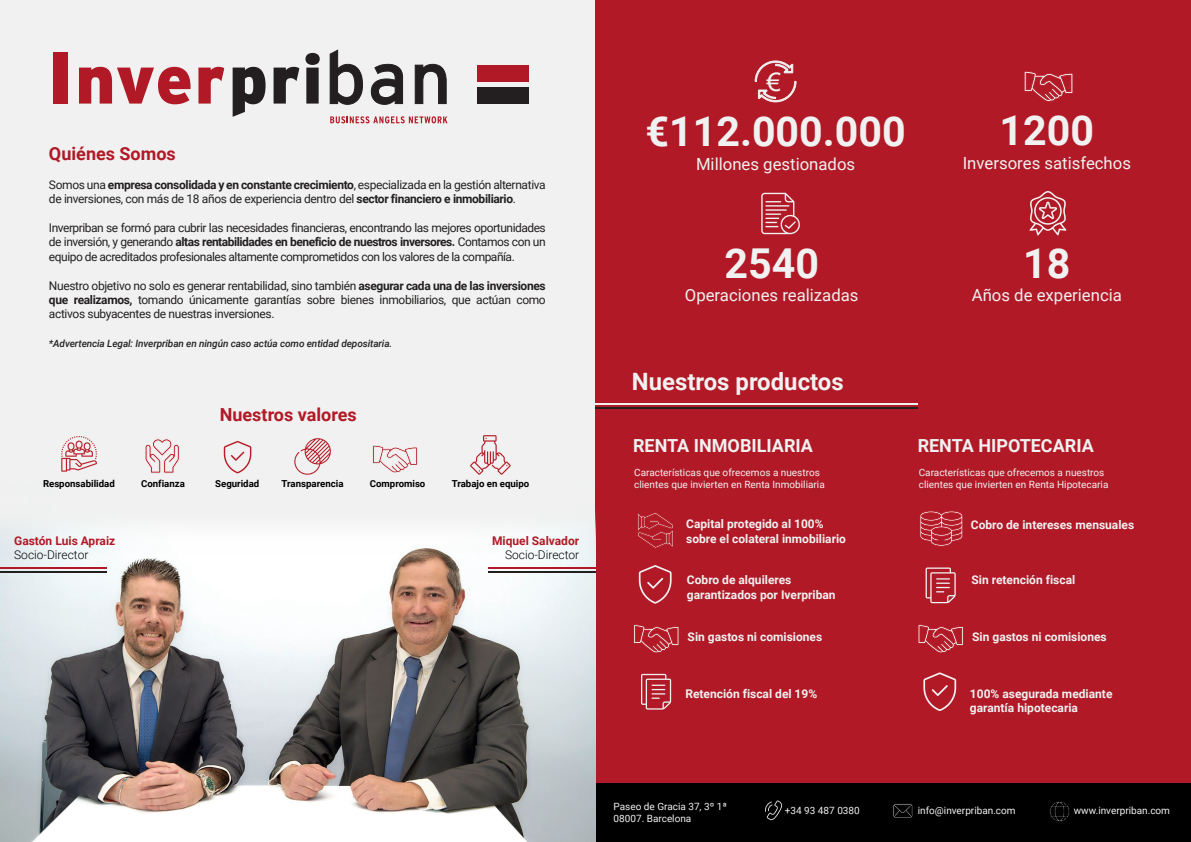
<style>
.page{position:relative;width:1191px;height:842px;background:#f0f1f0}
.page>*{position:absolute;margin:0;border:0;box-sizing:border-box;transform-origin:0 0}
.t1{font:700 41.2px "Roboto";color:#f0f1f0}
.t2{font:25.4px "Arial";color:#b71e29}
.t3{font:700 23.9px "Roboto";color:#f0f1f0}
.t4{font:700 18px "Roboto";color:#f0f1f0}
.t5{font:700 18px "Roboto";color:#b11927}
.t6{font:16.7px "Roboto";color:#f0f1f0}
.t7{font:12px/14.4px "Roboto";letter-spacing:-.03em;color:#231f20;text-align:justify}
.t8{font:700 12px/14.4px "Roboto";color:#f0f1f0}
.t9{font:700 12px "Roboto";color:#b11927}
.t10{font:300 12px "Roboto";color:#000001}
.t11{font:10px/12px "Roboto";color:#f0f1f0}
.t12{font:italic 500 10px "Roboto";letter-spacing:-.01em;color:#231f20}
.t13{font:700 9.6px "Roboto";color:#000001}
.s1{font-weight:700}
</style>
<div class="page">
<div style="left:53px;top:52px;width:15px;height:52px;background:#b11927"></div>
<svg style="left:79px;top:67px;width:111px;height:37px"></svg>
<svg style="left:198px;top:67px;width:26px;height:37px"></svg>
<svg style="left:233px;top:67px;width:32px;height:50px"></svg>
<svg style="left:273px;top:67px;width:26px;height:37px"></svg>
<svg style="left:305px;top:53px;width:15px;height:51px"></svg>
<svg style="left:329px;top:49px;width:34px;height:56px"></svg>
<svg style="left:370px;top:63px;width:33px;height:42px"></svg>
<svg style="left:414px;top:63px;width:33px;height:42px"></svg>
<div style="left:477px;top:65px;width:51px;height:16px;background:#b11927"></div>
<div style="left:477px;top:87px;width:51px;height:17px;background:#231f20"></div>
<svg style="left:330px;top:116px;width:117px;height:7px"></svg>
<div style="left:595px;top:0;width:596px;height:842px;background:#b11927"></div>
<svg style="left:920px;top:511px;width:43px;height:36px"></svg>
<svg style="left:637px;top:512px;width:36px;height:36px"></svg>
<svg style="left:634px;top:624px;width:45px;height:29px"></svg>
<svg style="left:641px;top:674px;width:30px;height:36px"></svg>
<svg style="left:639px;top:565px;width:32px;height:39px"></svg>
<svg style="left:918px;top:624px;width:45px;height:29px"></svg>
<svg style="left:925px;top:567px;width:30px;height:36px"></svg>
<svg style="left:923px;top:672px;width:33px;height:39px"></svg>
<hr style="left:595px;top:404px;width:322px;height:1px;background:#f0f1f0">
<hr style="left:595px;top:408px;width:322px;height:1px;background:#231f20">
<div style="left:595px;top:783px;width:595px;height:59px;background:#000001"></div>
<svg style="left:765px;top:800px;width:17px;height:20px"></svg>
<svg style="left:893px;top:803px;width:20px;height:15px"></svg>
<svg style="left:1049px;top:801px;width:21px;height:21px"></svg>
<svg style="left:61px;top:436px;width:36px;height:36px"></svg>
<svg style="left:145px;top:439px;width:35px;height:35px"></svg>
<svg style="left:224px;top:441px;width:27px;height:32px"></svg>
<svg style="left:294px;top:438px;width:37px;height:37px"></svg>
<svg style="left:372px;top:445px;width:46px;height:28px"></svg>
<svg style="left:470px;top:435px;width:41px;height:40px"></svg>
<svg style="left:754px;top:60px;width:42px;height:42px"></svg>
<svg style="left:1024px;top:71px;width:49px;height:31px"></svg>
<svg style="left:1029px;top:191px;width:37px;height:44px"></svg>
<svg style="left:761px;top:193px;width:39px;height:41px"></svg>
<img style="left:0;top:530px;width:595px;height:312px">
<hr style="left:488px;top:568px;width:107px;height:1px;background:#b11927">
<hr style="left:488px;top:572px;width:107px;height:1px;background:#231f20">
<hr style="left:0;top:568px;width:107px;height:1px;background:#b11927">
<hr style="left:0;top:572px;width:107px;height:1px;background:#231f20">
<h3 class="t5" style="left:49px;top:141px;width:128px">Quiénes Somos</h3>
<p class="t7" style="left:49px;top:177px;width:498px">Somos una <span class="s1">empresa consolidada y en constante crecimiento</span>, especializada en la gestión alternativa de inversiones, con más de 18 años de experiencia dentro del <span class="s1">sector financiero e inmobiliario</span>.</p>
<p class="t7" style="left:49px;top:220px;width:498px">Inverpriban se formó para cubrir las necesidades financieras, encontrando las mejores oportunidades de inversión, y generando <span class="s1">altas rentabilidades en beneficio de nuestros inversores.</span> Contamos con un equipo de acreditados profesionales altamente comprometidos con los valores de la compañía.</p>
<p class="t7" style="left:49px;top:278px;width:498px">Nuestro objetivo no solo es generar rentabilidad, sino también <span class="s1">asegurar cada una de las inversiones que realizamos,</span> tomando únicamente garantías sobre bienes inmobiliarios, que actúan como activos subyacentes de nuestras inversiones.</p>
<p class="t12" style="left:49px;top:337px;width:345px">*Advertencia Legal: Inverpriban en ningún caso actúa como entidad depositaria.</p>
<h3 class="t5" style="left:220px;top:402px;width:138px">Nuestros valores</h3>
<p class="t13" style="left:43px;top:477px;width:73px">Responsabilidad</p>
<p class="t13" style="left:141px;top:477px;width:45px">Confianza</p>
<p class="t13" style="left:215px;top:477px;width:46px">Seguridad</p>
<p class="t13" style="left:282px;top:477px;width:63px">Transparencia</p>
<p class="t13" style="left:370px;top:477px;width:57px">Compromiso</p>
<p class="t13" style="left:452px;top:477px;width:79px">Trabajo en equipo</p>
<p class="t9" style="left:14px;top:532px;width:103px">Gastón Luis Apraiz</p>
<p class="t10" style="left:14px;top:546px;width:76px">Socio-Director</p>
<p class="t9" style="left:492px;top:532px;width:89px">Miquel Salvador</p>
<p class="t10" style="left:505px;top:546px;width:76px">Socio-Director</p>
<h2 class="t2" style="left:767px;top:65px;width:16px">€</h2>
<h1 class="t1" style="left:645px;top:103px;width:262px">€112.000.000</h1>
<h3 class="t6" style="left:696px;top:153px;width:161px">Millones gestionados</h3>
<h1 class="t1" style="left:999px;top:102px;width:96px">1200</h1>
<h3 class="t6" style="left:962px;top:152px;width:170px">Inversores satisfechos</h3>
<h1 class="t1" style="left:724px;top:234px;width:96px">2540</h1>
<h3 class="t6" style="left:685px;top:283px;width:175px">Operaciones realizadas</h3>
<h1 class="t1" style="left:1023px;top:234px;width:49px">18</h1>
<h3 class="t6" style="left:971px;top:283px;width:152px">Años de experiencia</h3>
<h3 class="t3" style="left:632px;top:365px;width:213px">Nuestros productos</h3>
<h3 class="t4" style="left:633px;top:433px;width:181px">RENTA INMOBILIARIA</h3>
<p class="t11" style="left:634px;top:466px;width:192px">Características que ofrecemos a nuestros clientes que invierten en Renta Inmobiliaria</p>
<h3 class="t4" style="left:917px;top:433px;width:178px">RENTA HIPOTECARIA</h3>
<p class="t11" style="left:918px;top:466px;width:191px">Características que ofrecemos a nuestros clientes que invierten en Renta Hipotecaria</p>
<p class="t8" style="left:686px;top:516px;width:161px">Capital protegido al 100% sobre el colateral inmobiliario</p>
<p class="t8" style="left:970px;top:517px;width:165px">Cobro de intereses mensuales</p>
<p class="t8" style="left:687px;top:572px;width:150px">Cobro de alquileres garantizados por Iverpriban</p>
<p class="t8" style="left:971px;top:572px;width:105px">Sin retención fiscal</p>
<p class="t8" style="left:687px;top:629px;width:136px">Sin gastos ni comisiones</p>
<p class="t8" style="left:972px;top:629px;width:136px">Sin gastos ni comisiones</p>
<p class="t8" style="left:685px;top:686px;width:133px">Retención fiscal del 19%</p>
<p class="t8" style="left:970px;top:686px;width:144px">100% asegurada mediante garantía hipotecaria</p>
<p class="t11" style="left:613px;top:800px;width:115px">Paseo de Gracia 37, 3º 1ª<br>08007. Barcelona</p>
<p class="t11" style="left:785px;top:804px;width:76px">+34 93 487 0380</p>
<p class="t11" style="left:917px;top:804px;width:99px">info@inverpriban.com</p>
<p class="t11" style="left:1073px;top:804px;width:98px">www.inverpriban.com</p>
</div>
